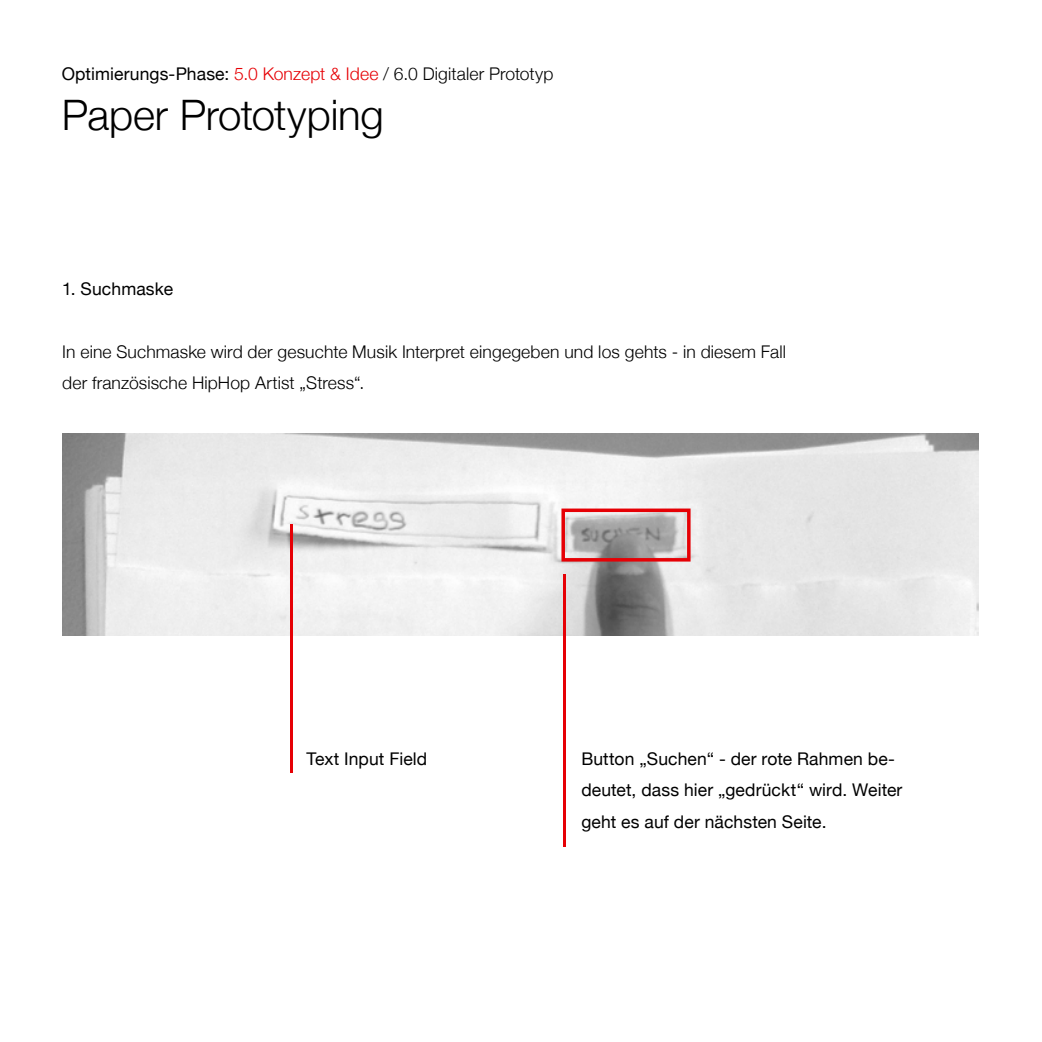
<style>
.page{position:relative;width:1042px;height:1042px;background:#fff}
.page>*{position:absolute;margin:0;border:0;box-sizing:border-box;transform-origin:0 0}
.t1{font:300 42px "Helvetica Neue";letter-spacing:-.005em;color:#000}
.t2{font:300 17.5px/31.5px "Helvetica Neue";letter-spacing:.005em;color:#000}
.t3{font:17.5px/31.5px "Helvetica Neue";letter-spacing:.005em;color:#000}
.s1{font-weight:400}
.s2{color:#e60005}
</style>
<div class="page">
<img style="left:62px;top:434px;width:917px;height:201px">
<hr style="left:563px;top:574px;width:3px;height:273px;background:#e60005">
<hr style="left:290px;top:525px;width:3px;height:248px;background:#e60005">
<div style="left:561px;top:508px;width:129px;height:53px;border:4px solid #e60005"></div>
<p class="t2" style="left:62px;top:58px;width:493px"><span class="s1">Optimierungs-Phase:</span> <span class="s2">5.0 Konzept &amp; Idee</span> / 6.0 Digitaler Prototyp</p>
<h1 class="t1" style="left:62px;top:90px;width:324px">Paper Prototyping</h1>
<p class="t3" style="left:62px;top:273px;width:112px">1. Suchmaske</p>
<p class="t2" style="left:62px;top:335px;width:725px">In eine Suchmaske wird der gesuchte Musik Interpret eingegeben und los gehts - in diesem Fall der französische HipHop Artist „Stress“.</p>
<p class="t3" style="left:306px;top:742px;width:122px">Text Input Field</p>
<p class="t3" style="left:581px;top:742px;width:323px">Button „Suchen“ - der rote Rahmen be&shy;deutet, dass hier „gedrückt“ wird. Weiter geht es auf der nächsten Seite.</p>
</div>
